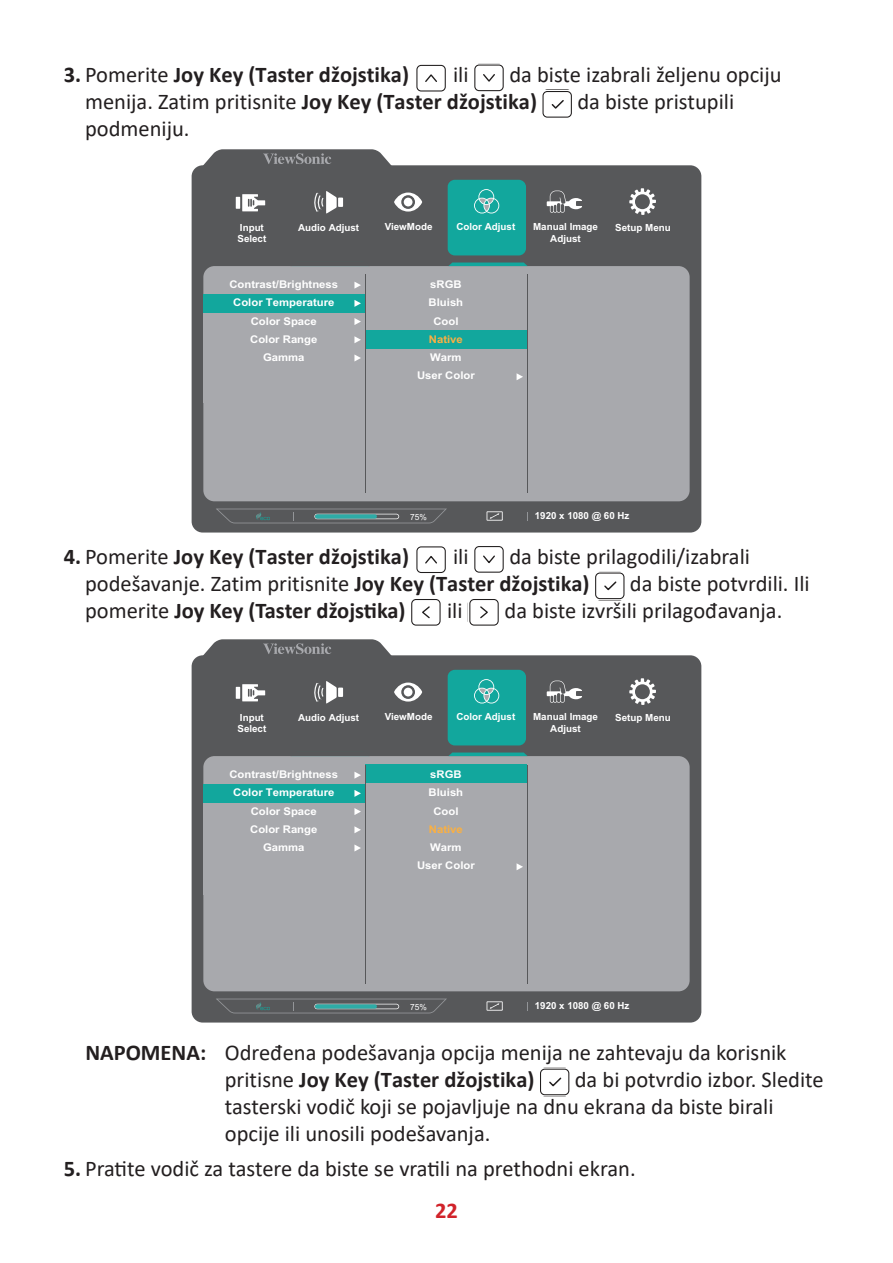
<style>
.page{position:relative;width:893px;height:1263px;background:#fff}
.page>*{position:absolute;margin:0;border:0;box-sizing:border-box;transform-origin:0 0}
.t1{font:22.5px/27px "Calibri";color:#231f20}
.t2{font:700 22.5px "Calibri";color:#231f20}
.t3{font:700 22.5px "Calibri";color:#d1232a}
.t4{font:700 10.65px/18.3px "Arial";color:#fff;text-align:center;scale:1.06 1}
.t5{font:700 10.65px "Arial";color:#fbb043;scale:1.06 1}
.t6{font:700 10.65px "Arial";color:#fbb041;scale:1.06 1}
.t7{font:700 9.75px/11.7px "Arial";color:#fff}
.t8{font:8.4px "Arial";color:#fff}
.s1{font-weight:400}
.s2{font-weight:700}
</style>
<div class="page">
<div style="left:416px;top:65px;width:30px;height:27px;border:1px solid #211e1e;border-radius:4px"></div>
<svg style="left:425px;top:74px;width:12px;height:8px"></svg>
<div style="left:474px;top:65px;width:30px;height:26px;border:1px solid #211e1e;border-radius:4px"></div>
<svg style="left:483px;top:74px;width:12px;height:8px"></svg>
<div style="left:542px;top:91px;width:30px;height:27px;border:1px solid #211e1e;border-radius:4px"></div>
<svg style="left:551px;top:100px;width:13px;height:9px"></svg>
<div style="left:192px;top:165px;width:509px;height:367px;background:#57585a;border-radius:11px"></div>
<div style="left:203px;top:266px;width:487px;height:235px;background:#a8a9ad;border-radius:11px"></div>
<div style="left:448px;top:180px;width:78px;height:75px;background:#12a79d;border-radius:7px"></div>
<svg style="left:354px;top:354px;width:7px;height:7px"></svg>
<svg style="left:354px;top:336px;width:7px;height:7px"></svg>
<svg style="left:354px;top:282px;width:7px;height:7px"></svg>
<div style="left:366px;top:331px;width:161px;height:18px;background:#12a79d"></div>
<hr style="left:527px;top:275px;width:1px;height:218px;background:#57585a">
<hr style="left:365px;top:275px;width:1px;height:218px;background:#57585a">
<svg style="left:487px;top:511px;width:16px;height:10px"></svg>
<svg style="left:216px;top:509px;width:231px;height:14px"></svg>
<svg style="left:198px;top:149px;width:198px;height:18px"></svg>
<svg style="left:290px;top:266px;width:80px;height:1px"></svg>
<svg style="left:449px;top:262px;width:79px;height:4px"></svg>
<svg style="left:517px;top:373px;width:6px;height:7px"></svg>
<svg style="left:629px;top:188px;width:27px;height:27px"></svg>
<svg style="left:394px;top:193px;width:28px;height:19px"></svg>
<div style="left:404px;top:198px;width:8px;height:8px;background:#fff;border-radius:50%"></div>
<svg style="left:547px;top:191px;width:35px;height:22px"></svg>
<hr style="left:236px;top:197px;width:4px;height:12px;background:#fff">
<svg style="left:242px;top:194px;width:23px;height:17px"></svg>
<div style="left:338px;top:198px;width:5px;height:9px;background:#fff"></div>
<svg style="left:314px;top:191px;width:23px;height:23px"></svg>
<svg style="left:474px;top:189px;width:25px;height:24px"></svg>
<svg style="left:354px;top:318px;width:7px;height:7px"></svg>
<div style="left:203px;top:294px;width:162px;height:18px;background:#12a79d"></div>
<svg style="left:354px;top:300px;width:7px;height:7px"></svg>
<div style="left:416px;top:546px;width:30px;height:27px;border:1px solid #211e1e;border-radius:4px"></div>
<svg style="left:425px;top:556px;width:12px;height:8px"></svg>
<div style="left:474px;top:546px;width:30px;height:27px;border:1px solid #211e1e;border-radius:4px"></div>
<svg style="left:483px;top:555px;width:12px;height:9px"></svg>
<svg style="left:598px;top:600px;width:24px;height:1px"></svg>
<svg style="left:599px;top:571px;width:22px;height:1px"></svg>
<div style="left:595px;top:572px;width:29px;height:27px;border:1px solid #211e1e;border-radius:4px"></div>
<svg style="left:604px;top:581px;width:13px;height:10px"></svg>
<div style="left:411px;top:599px;width:30px;height:27px;border:1px solid #211e1e;border-radius:4px"></div>
<svg style="left:422px;top:606px;width:8px;height:13px"></svg>
<div style="left:469px;top:599px;width:30px;height:27px;border:1px solid #211e1e;border-radius:4px"></div>
<svg style="left:480px;top:606px;width:8px;height:13px"></svg>
<div style="left:192px;top:655px;width:509px;height:367px;background:#57585a;border-radius:11px"></div>
<div style="left:203px;top:756px;width:487px;height:235px;background:#a8a9ad;border-radius:11px"></div>
<div style="left:448px;top:670px;width:78px;height:75px;background:#12a79d;border-radius:7px"></div>
<svg style="left:354px;top:844px;width:7px;height:7px"></svg>
<svg style="left:354px;top:826px;width:7px;height:7px"></svg>
<svg style="left:354px;top:772px;width:7px;height:7px"></svg>
<div style="left:366px;top:764px;width:161px;height:18px;background:#12a79d"></div>
<hr style="left:527px;top:765px;width:1px;height:218px;background:#57585a">
<hr style="left:365px;top:765px;width:1px;height:218px;background:#57585a">
<svg style="left:487px;top:1001px;width:16px;height:10px"></svg>
<svg style="left:216px;top:998px;width:231px;height:15px"></svg>
<svg style="left:198px;top:639px;width:198px;height:18px"></svg>
<svg style="left:290px;top:756px;width:80px;height:1px"></svg>
<svg style="left:449px;top:752px;width:78px;height:4px"></svg>
<svg style="left:517px;top:863px;width:6px;height:7px"></svg>
<svg style="left:629px;top:678px;width:27px;height:27px"></svg>
<svg style="left:394px;top:682px;width:28px;height:19px"></svg>
<div style="left:404px;top:688px;width:8px;height:8px;background:#fff;border-radius:50%"></div>
<svg style="left:547px;top:681px;width:35px;height:22px"></svg>
<hr style="left:236px;top:687px;width:4px;height:12px;background:#fff">
<svg style="left:242px;top:684px;width:23px;height:17px"></svg>
<div style="left:338px;top:688px;width:5px;height:9px;background:#fff"></div>
<svg style="left:314px;top:681px;width:23px;height:23px"></svg>
<svg style="left:474px;top:679px;width:25px;height:24px"></svg>
<svg style="left:354px;top:808px;width:7px;height:7px"></svg>
<div style="left:203px;top:784px;width:162px;height:18px;background:#12a79d"></div>
<svg style="left:354px;top:790px;width:7px;height:7px"></svg>
<svg style="left:543px;top:1067px;width:23px;height:1px"></svg>
<div style="left:540px;top:1069px;width:29px;height:26px;border:1px solid #211e1e;border-radius:4px"></div>
<svg style="left:549px;top:1077px;width:13px;height:10px"></svg>
<p class="t2" style="left:64px;top:59px;width:347px">3. <span class="s1">Pomerite</span> Joy Key (Taster džojstika)</p>
<p class="t1" style="left:453px;top:61px;width:17px">ili</p>
<p class="t1" style="left:85px;top:61px;width:698px;text-indent:424px">da biste izabrali željenu opciju menija. Zatim pritisnite <span class="s2">Joy Key (Taster džojstika)</span></p>
<p class="t1" style="left:577px;top:88px;width:158px">da biste pristupili</p>
<p class="t1" style="left:85px;top:115px;width:106px">podmeniju.</p>
<p class="t7" style="left:385px;top:221px;width:49px">ViewMode</p>
<p class="t7" style="left:456px;top:221px;width:60px">Color Adjust</p>
<p class="t7" style="left:533px;top:221px;width:66px">Manual Image</p>
<p class="t7" style="left:615px;top:221px;width:57px">Setup Menu</p>
<p class="t7" style="left:550px;top:233px;width:32px">Adjust</p>
<p class="t7" style="left:237px;top:221px;width:30px">Input<br>Select</p>
<p class="t7" style="left:298px;top:221px;width:63px">Audio Adjust</p>
<p class="t4" style="left:229px;top:275px;width:104px">Contrast/Brightness<br>Color Temperature<br>Color Space<br>Color Range<br>Gamma</p>
<p class="t4" style="left:429px;top:275px;width:34px">sRGB<br>Bluish<br>Cool</p>
<p class="t5" style="left:429px;top:332px;width:34px">Native</p>
<p class="t4" style="left:417px;top:348px;width:56px">Warm<br>User Color</p>
<p class="t8" style="left:410px;top:511px;width:18px">75%</p>
<p class="t7" style="left:535px;top:510px;width:96px">1920 x 1080 @ 60 Hz</p>
<p class="t1" style="left:85px;top:542px;width:666px;text-indent:424px">da biste prilagodili/izabrali podešavanje. Zatim pritisnite <span class="s2">Joy Key (Taster džojstika)</span></p>
<p class="t2" style="left:64px;top:540px;width:347px">4. <span class="s1">Pomerite</span> Joy Key (Taster džojstika)</p>
<p class="t1" style="left:453px;top:542px;width:17px">ili</p>
<p class="t1" style="left:630px;top:569px;width:181px">da biste potvrdili. Ili</p>
<p class="t2" style="left:85px;top:594px;width:322px"><span class="s1">pomerite</span> Joy Key (Taster džojstika)</p>
<p class="t1" style="left:447px;top:596px;width:17px">ili</p>
<p class="t1" style="left:505px;top:596px;width:279px">da biste izvršili prilagođavanja.</p>
<p class="t7" style="left:385px;top:711px;width:49px">ViewMode</p>
<p class="t7" style="left:456px;top:711px;width:60px">Color Adjust</p>
<p class="t7" style="left:533px;top:711px;width:66px">Manual Image</p>
<p class="t7" style="left:615px;top:711px;width:57px">Setup Menu</p>
<p class="t7" style="left:550px;top:723px;width:32px">Adjust</p>
<p class="t7" style="left:237px;top:711px;width:30px">Input<br>Select</p>
<p class="t7" style="left:298px;top:711px;width:63px">Audio Adjust</p>
<p class="t4" style="left:229px;top:765px;width:104px">Contrast/Brightness<br>Color Temperature<br>Color Space<br>Color Range<br>Gamma</p>
<p class="t4" style="left:429px;top:765px;width:34px">sRGB<br>Bluish<br>Cool</p>
<p class="t6" style="left:429px;top:822px;width:34px">Native</p>
<p class="t4" style="left:417px;top:838px;width:56px">Warm<br>User Color</p>
<p class="t8" style="left:410px;top:1001px;width:18px">75%</p>
<p class="t7" style="left:535px;top:1000px;width:96px">1920 x 1080 @ 60 Hz</p>
<p class="t1" style="left:225px;top:1038px;width:563px;text-indent:-139px"><span class="s2">NAPOMENA:</span> Određena podešavanja opcija menija ne zahtevaju da korisnik pritisne <span class="s2">Joy Key (Taster džojstika)</span></p>
<p class="t1" style="left:225px;top:1065px;width:600px;text-indent:350px">da bi potvrdio izbor. Sledite tasterski vodič koji se pojavljuje na dnu ekrana da biste birali opcije ili unosili podešavanja.</p>
<p class="t1" style="left:64px;top:1155px;width:573px"><span class="s2">5.</span> Pratite vodič za tastere da biste se vratili na prethodni ekran.</p>
<p class="t3" style="left:435px;top:1194px;width:24px">22</p>
</div>
